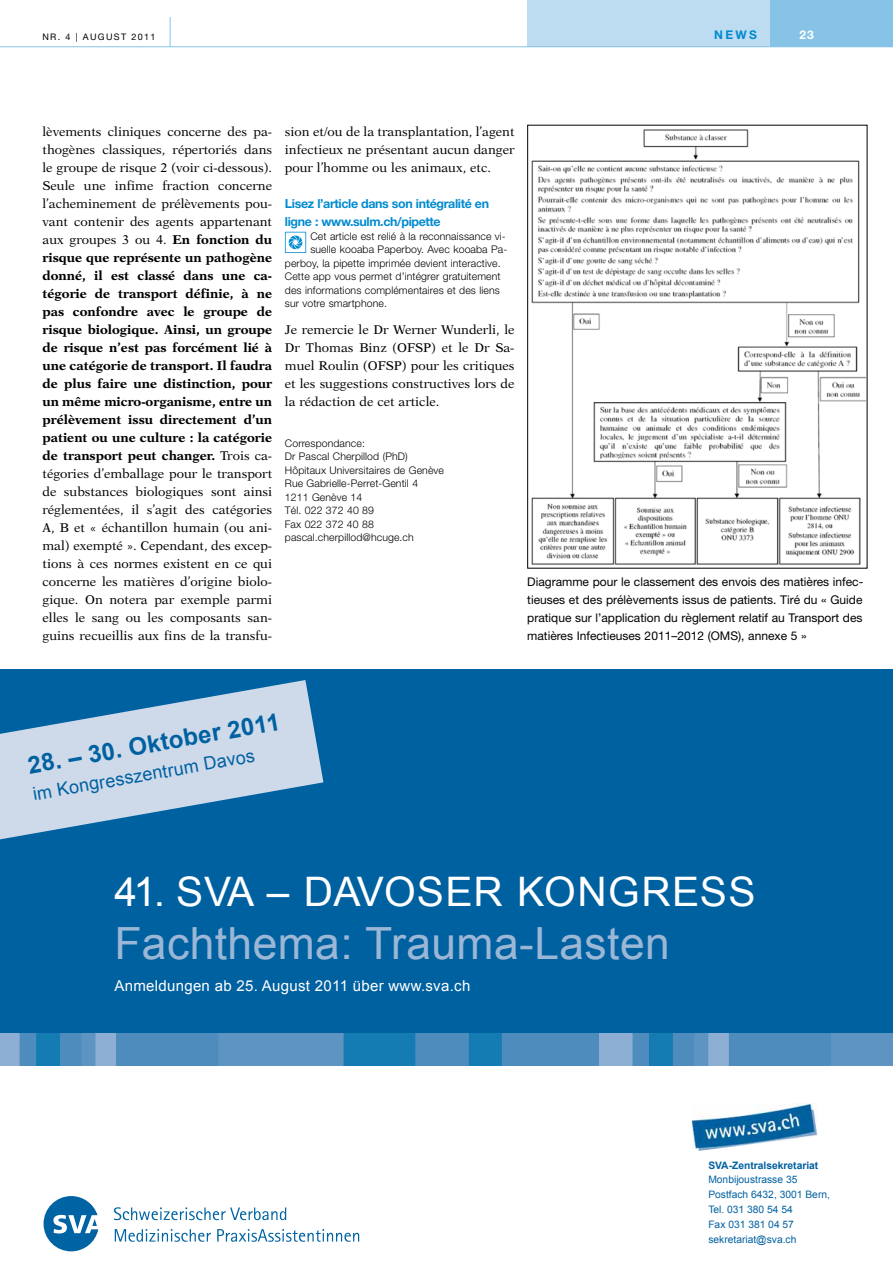
<style>
.page{position:relative;width:893px;height:1263px;background:#fff}
.page>*{position:absolute;margin:0;border:0;box-sizing:border-box;transform-origin:0 0}
.t1{font:44.4px "Arial";letter-spacing:.01em;color:#9cb7d6}
.t2{font:40.65px "Arial";letter-spacing:.015em;color:#fff}
.t3{font:700 24px "Arial";color:#0061a1}
.t4{font:18px "Arial";color:#0061a1}
.t5{font:15px "Arial";letter-spacing:.02em;color:#fff}
.t6{font:12.75px/18px "New Aster";color:#000;text-align:justify}
.t7{font:700 12.45px/18px "Helvetica Neue";letter-spacing:-.03em;color:#008bd0}
.t8{font:12px/18px "Helvetica Neue";color:#000;text-align:justify}
.t9{font:700 12px "Helvetica Neue";color:#008bd0}
.t10{font:700 12px "Helvetica Neue";color:#fff}
.t11{font:300 10.5px/13.5px "Helvetica Neue";letter-spacing:.01em;color:#000}
.t12{font:10.2px/14.9px "Arial";color:#0061a1}
.t13{font:700 10.2px "Arial";color:#0061a1}
.t14{font:9px "Helvetica Neue";letter-spacing:.15em;color:#000}
.s1{font-weight:700}
</style>
<div class="page">
<div style="left:527px;top:0;width:366px;height:47px;background:#87c3e7"></div>
<div style="left:527px;top:0;width:243px;height:47px;background:#bddbf1"></div>
<hr style="left:0;top:46px;width:893px;height:1px;background:#87c3e7">
<hr style="left:170px;top:17px;width:1px;height:30px;background:#87c3e7">
<div style="left:0;top:669px;width:893px;height:365px;background:#0061a1"></div>
<img style="left:0;top:1034px;width:599px;height:31px">
<svg style="left:0;top:680px;width:323px;height:159px;background:#85afd0"></svg>
<svg style="left:44px;top:1196px;width:54px;height:55px"></svg>
<svg style="left:114px;top:1207px;width:172px;height:13px"></svg>
<svg style="left:115px;top:1229px;width:96px;height:13px"></svg>
<svg style="left:217px;top:1229px;width:142px;height:13px"></svg>
<img style="left:599px;top:1034px;width:294px;height:31px">
<img style="left:692px;top:1103px;width:125px;height:48px">
<img style="left:531px;top:129px;width:334px;height:436px">
<svg style="left:285px;top:232px;width:21px;height:21px"></svg>
<p class="t14" style="left:42px;top:32px;width:115px">NR. 4 | august 2011</p>
<p class="t9" style="left:714px;top:27px;width:33px">news</p>
<p class="t10" style="left:799px;top:27px;width:16px">23</p>
<p class="t6" style="left:43px;top:123px;width:231px">lèvements cliniques concerne des pa&shy;thogènes classiques, répertoriés dans le groupe de risque 2 (voir ci-dessous).<br>Seule une infime fraction concerne l’acheminement de prélèvements pou&shy;vant contenir des agents appartenant aux groupes 3 ou 4. <span class="s1">En fonction du risque que représente un pathogène donné, il est classé dans une ca&shy;tégorie de transport définie, à ne pas confondre avec le groupe de risque biologique. Ainsi, un groupe de risque n’est pas forcément lié à une catégorie de transport. Il faudra de plus faire une distinction, pour un même micro-organisme, entre un prélèvement issu directement d’un patient ou une culture : la catégorie de transport peut changer.</span> Trois ca&shy;tégories d’emballage pour le transport de substances biologiques sont ainsi réglementées, il s’agit des catégories A, B et « échantillon humain (ou ani&shy;mal) exempté ». Cependant, des excep&shy;tions à ces normes existent en ce qui concerne les matières d’origine biolo&shy;gique. On notera par exemple parmi elles le sang ou les composants san&shy;guins recueillis aux fins de la transfu-</p>
<p class="t6" style="left:285px;top:123px;width:231px">sion et/ou de la transplantation, l’agent infectieux ne présentant aucun danger pour l’homme ou les animaux, etc.</p>
<p class="t7" style="left:285px;top:194px;width:206px">Lisez l’article dans son intégralité en ligne : www.sulm.ch/pipette</p>
<p class="t11" style="left:310px;top:229px;width:197px">Cet article est relié à la reconnaissance vi-</p>
<p class="t11" style="left:310px;top:242px;width:198px">suelle kooaba Paperboy. Avec kooaba Pa-</p>
<p class="t11" style="left:285px;top:256px;width:217px">perboy, la pipette imprimée devient interactive.</p>
<p class="t11" style="left:285px;top:269px;width:217px">Cette app vous permet d’intégrer gratuitement</p>
<p class="t11" style="left:285px;top:283px;width:216px">des informations complémentaires et des liens</p>
<p class="t11" style="left:285px;top:296px;width:104px">sur votre smartphone.</p>
<p class="t6" style="left:285px;top:321px;width:231px">Je remercie le Dr Werner Wunderli, le Dr Thomas Binz (OFSP) et le Dr Sa&shy;muel Roulin (OFSP) pour les critiques et les suggestions constructives lors de la rédaction de cet article.</p>
<p class="t11" style="left:285px;top:436px;width:161px">Correspondance:<br>Dr Pascal Cherpillod (PhD)<br>Hôpitaux Universitaires de Genève<br>Rue Gabrielle-Perret-Gentil 4<br>1211 Genève 14<br>Tél. 022 372 40 89<br>Fax 022 372 40 88 pascal.cherpillod@hcuge.ch</p>
<p class="t8" style="left:527px;top:573px;width:338px">Diagramme pour le classement des envois des matières infec&shy;tieuses et des prélèvements issus de patients. Tiré du « G uide pratique sur l’application du règlement relatif au Transport des matières I nfectieuses 2011–2012 (OMS</p>
<p class="t8" style="left:738px;top:627px;width:70px">), annexe 5 »</p>
<h3 class="t3" style="left:25px;top:750px;width:257px;rotate:-10deg">28. – 30. Oktober 2011</h3>
<h3 class="t4" style="left:31px;top:782px;width:227px;rotate:-10deg">im Kongresszentrum Davos</h3>
<h2 class="t2" style="left:114px;top:865px;width:642px">41. SVA – DAVOSER KONGRESS</h2>
<h1 class="t1" style="left:114px;top:914px;width:557px">Fachthema: Trauma-Lasten</h1>
<p class="t5" style="left:114px;top:975px;width:357px">Anmeldungen ab 25. August 2011 über www.sva.ch</p>
<p class="t13" style="left:708px;top:1158px;width:111px">SVA-Zentralsekretariat</p>
<p class="t12" style="left:708px;top:1172px;width:123px">Monbijoustrasse 35<br>Postfach 6432, 3001 Bern,<br>Tel. 031 380 54 54<br>Fax 031 381 04 57 sekretariat@sva.ch</p>
</div>
